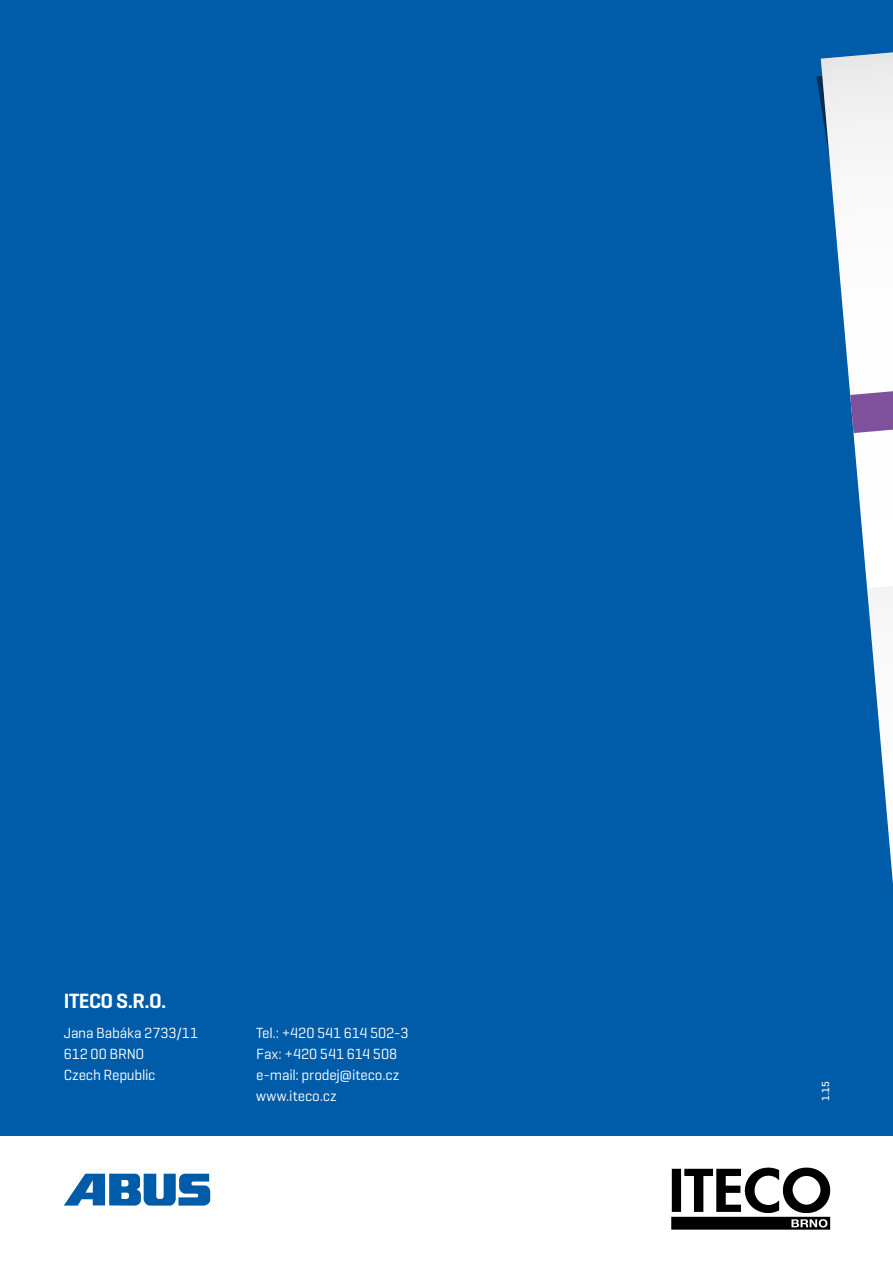
<style>
.page{position:relative;width:893px;height:1263px;background:#fff}
.page>*{position:absolute;margin:0;border:0;box-sizing:border-box;transform-origin:0 0}
.t1{font:600 21px "Geogrotesque";letter-spacing:-.025em;color:#fff}
.t2{font:15px/21.3px "Geogrotesque";letter-spacing:-.01em;color:#fff}
.t3{font:500 10.5px "Geogrotesque";color:#fff}
</style>
<div class="page">
<div style="left:0;top:0;width:893px;height:1135px;background:#005ca9"></div>
<svg style="left:821px;top:52px;width:72px;height:832px"></svg>
<svg style="left:64px;top:1174px;width:146px;height:31px"></svg>
<img style="left:671px;top:1167px;width:160px;height:63px">
<h1 class="t1" style="left:64px;top:987px;width:104px">ITECO S.R.O.</h1>
<p class="t2" style="left:64px;top:1021px;width:136px">Jana Babáka 2733/11<br>612 00 BRNO<br>Czech Republic</p>
<p class="t2" style="left:256px;top:1021px;width:154px">Tel.: +420 541 614 502-3<br>Fax: +420 541 614 508 e-mail: prodej@iteco.cz www.iteco.cz</p>
<p class="t3" style="left:819px;top:1101px;width:22px;rotate:-90deg">1.15</p>
</div>
